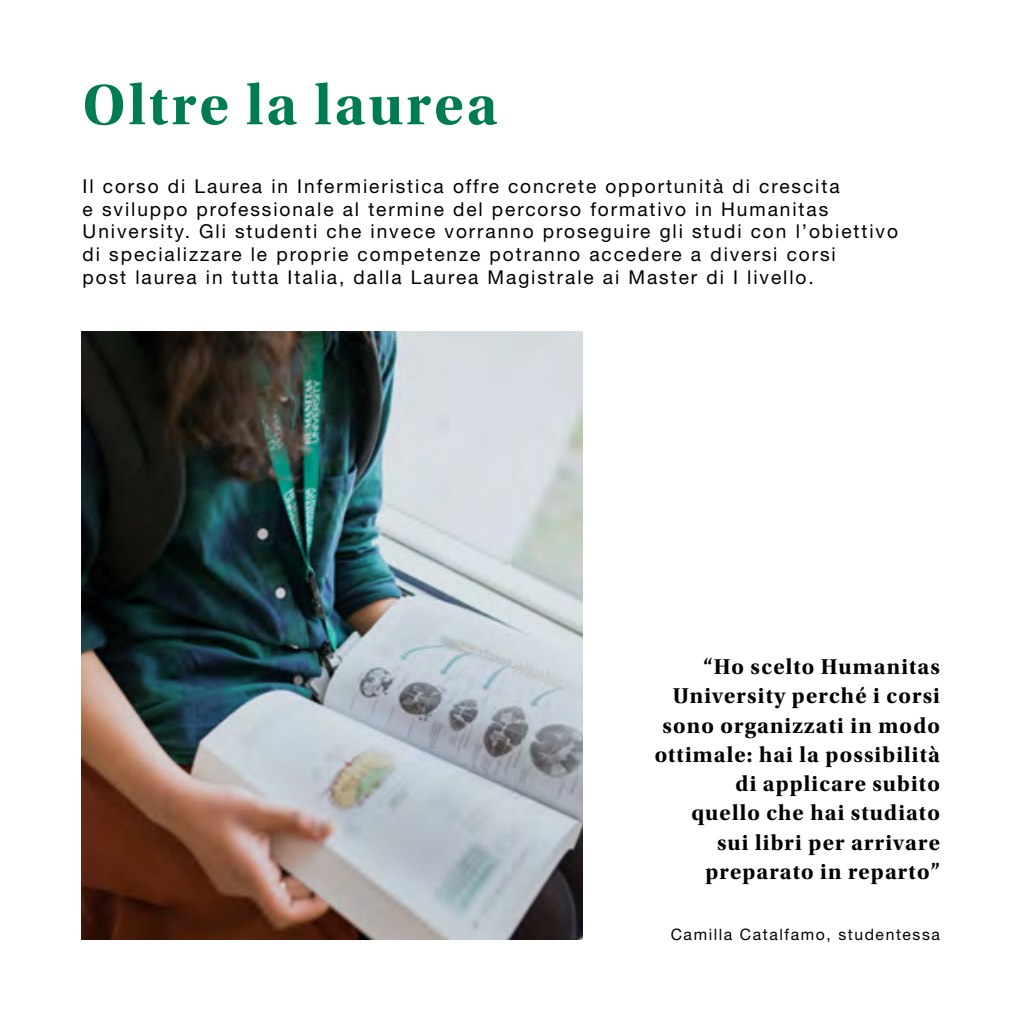
<style>
.page{position:relative;width:1021px;height:1021px;background:#fff}
.page>*{position:absolute;margin:0;border:0;box-sizing:border-box;transform-origin:0 0}
.t1{font:59.4px "Utopia Std Bold Subh";letter-spacing:.05em;color:#007c51}
.t2{font:22.5px/29.2px "Utopia Std Bold Subh";letter-spacing:.05em;color:#000;text-align:right}
.t3{font:19.12px/22.9px "Helvetica Neue LT Pro";letter-spacing:.1em;color:#000}
.t4{font:15.75px "Helvetica Neue LT Pro";letter-spacing:.1em;color:#000}
</style>
<div class="page">
<img style="left:81px;top:332px;width:502px;height:607px">
<h1 class="t1" style="left:83px;top:71px;width:416px">Oltre la laurea</h1>
<p class="t3" style="left:83px;top:174px;width:817px">Il corso di Laurea in Infermieristica offre concrete opportunità di crescita<br>e sviluppo professionale al termine del percorso formativo in Humanitas University. Gli studenti che invece vorranno proseguire gli studi con l’obiettivo di specializzare le proprie competenze potranno accedere a diversi corsi<br>post laurea in tutta Italia, dalla Laurea Magistrale ai Master di I livello.</p>
<p class="t2" style="left:654px;top:652px;width:287px">“Ho scelto Humanitas<br>University perché i corsi sono organizzati in modo ottimale: hai la possibilità di applicare subito<br>quello che hai studiato sui libri per arrivare preparato in reparto”</p>
<p class="t4" style="left:670px;top:924px;width:271px">Camilla Catalfamo, studentessa</p>
</div>
